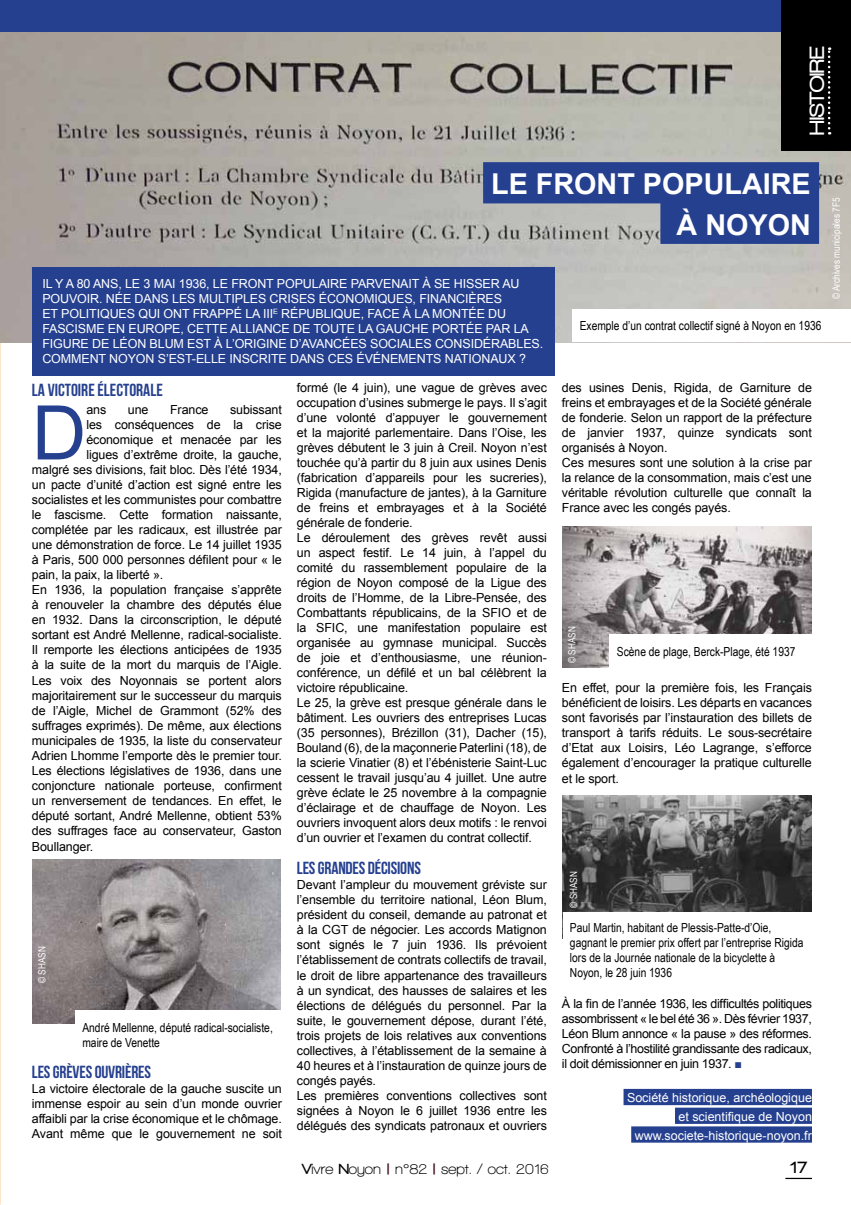
<style>
.page{position:relative;width:851px;height:1205px;background:#fff}
.page>*{position:absolute;margin:0;border:0;box-sizing:border-box;transform-origin:0 0}
.t1{font:75.38px "Arial";color:#25408f}
.t2{font:700 28.75px "Arial";color:#fff}
.t3{font:900 21.25px "Walkway";color:#fff}
.t4{font:17.5px "Bebas Neue";letter-spacing:-.01em;color:#25408f}
.t5{font:900 17.5px "Walkway";color:#000}
.t6{font:700 15px "Walkway";color:#000}
.t7{font:12.5px/15px "Arial";letter-spacing:-.01em;color:#000;text-align:justify}
.t8{font:12.5px/15px "Arial";letter-spacing:-.01em;color:#fff;text-align:right}
.t9{font:12.5px/15px "Arial Narrow";color:#000}
.t10{font:10px "Arial Narrow";color:#fff}
.s1{font-weight:700;color:#25408f}
.s2{font-weight:900}
.s3{font-weight:900;color:#491428}
</style>
<div class="page">
<svg style="left:785px;top:1178px;width:26px;height:1px"></svg>
<img style="left:0;top:32px;width:850px;height:310px">
<div style="left:0;top:0;width:850px;height:32px;background:#25408f"></div>
<div style="left:623px;top:1089px;width:188px;height:16px;background:#25408f"></div>
<div style="left:675px;top:1107px;width:136px;height:17px;background:#25408f"></div>
<div style="left:631px;top:1126px;width:180px;height:16px;background:#25408f"></div>
<div style="left:32px;top:267px;width:522px;height:109px;background:#25408f"></div>
<div style="left:572px;top:310px;width:278px;height:32px;background:#fff"></div>
<div style="left:483px;top:162px;width:336px;height:41px;background:#25408f"></div>
<div style="left:781px;top:0;width:69px;height:150px;background:#000"></div>
<svg style="left:827px;top:47px;width:3px;height:88px"></svg>
<img style="left:563px;top:795px;width:248px;height:117px">
<img style="left:33px;top:859px;width:247px;height:164px">
<div style="left:75px;top:1011px;width:208px;height:46px;background:#fff"></div>
<img style="left:562px;top:527px;width:249px;height:141px">
<div style="left:609px;top:634px;width:202px;height:34px;background:#fff"></div>
<div style="left:660px;top:203px;width:159px;height:41px;background:#25408f"></div>
<h3 class="t3" style="left:805px;top:135px;width:89px;rotate:-90deg">HISTOIRE</h3>
<h2 class="t2" style="left:491px;top:165px;width:269px">LE FRONT POPULAIRE</h2>
<h2 class="t2" style="left:676px;top:205px;width:72px">À NOYO</h2>
<h2 class="t2" style="left:790px;top:205px;width:22px">N</h2>
<p class="t8" style="left:42px;top:276px;width:502px;text-align:left">IL Y A 80 ANS, LE 3 MAI 1936, LE FRONT POPULAIRE PARVENAIT À SE HISSER AU POUVOIR. NÉE DANS LES MULTIPLES CRISES ÉCONOMIQUES, FINANCIÈRES<br>ET POLITIQUES QUI ONT FRAPPÉ LA III<sup>E</sup> RÉPUBLIQUE, FACE À LA MONTÉE DU FASCISME EN EUROPE, CETTE ALLIANCE DE TOUTE LA GAUCHE PORTÉE PAR LA FIGURE DE LÉON BLUM EST À L’ORIGINE D’AVANCÉES SOCIALES CONSIDÉRABLES.<br>COMMENT NOYON S’EST-ELLE INSCRITE DANS CES ÉVÉNEMENTS NATIONAUX ?</p>
<h3 class="t4" style="left:32px;top:380px;width:132px">LA VICTOIRE ÉLECTORALE</h3>
<h1 class="t1" style="left:32px;top:384px;width:56px">D</h1>
<p class="t7" style="left:86px;top:403px;width:21px">ans</p>
<p class="t7" style="left:128px;top:403px;width:22px">une</p>
<p class="t7" style="left:170px;top:403px;width:40px">France</p>
<p class="t7" style="left:230px;top:403px;width:53px">subissant</p>
<p class="t7" style="left:86px;top:418px;width:197px">les conséquences de la crise</p>
<p class="t7" style="left:86px;top:433px;width:197px">économique et menacée par les</p>
<p class="t7" style="left:86px;top:448px;width:197px">ligues d’extrême droite, la gauche,</p>
<p class="t7" style="left:32px;top:463px;width:251px">malgré ses divisions, fait bloc. Dès l’été 1934,</p>
<p class="t7" style="left:32px;top:478px;width:251px">un pacte d’unité d’action est signé entre les</p>
<p class="t7" style="left:32px;top:493px;width:251px">socialistes et les communistes pour combattre</p>
<p class="t7" style="left:32px;top:508px;width:251px">le fascisme. Cette formation naissante,</p>
<p class="t7" style="left:32px;top:523px;width:251px">complétée par les radicaux, est illustrée par</p>
<p class="t7" style="left:32px;top:538px;width:251px">une démonstration de force. Le 14 juillet 1935</p>
<p class="t7" style="left:32px;top:553px;width:251px">à Paris, 500 000 personnes défilent pour « le</p>
<p class="t7" style="left:32px;top:568px;width:133px">pain, la paix, la liberté ».</p>
<p class="t7" style="left:32px;top:583px;width:251px">En 1936, la population française s’apprête</p>
<p class="t7" style="left:32px;top:598px;width:251px">à renouveler la chambre des députés élue</p>
<p class="t7" style="left:32px;top:613px;width:251px">en 1932. Dans la circonscription, le député</p>
<p class="t7" style="left:32px;top:628px;width:251px">sortant est André Mellenne, radical-socialiste.</p>
<p class="t7" style="left:32px;top:643px;width:251px">Il remporte les élections anticipées de 1935</p>
<p class="t7" style="left:32px;top:658px;width:251px">à la suite de la mort du marquis de l’Aigle.</p>
<p class="t7" style="left:32px;top:673px;width:251px">Les voix des Noyonnais se portent alors</p>
<p class="t7" style="left:32px;top:688px;width:251px">majoritairement sur le successeur du marquis</p>
<p class="t7" style="left:32px;top:703px;width:251px">de l’Aigle, Michel de Grammont (52% des</p>
<p class="t7" style="left:32px;top:718px;width:251px">suffrages exprimés). De même, aux élections</p>
<p class="t7" style="left:32px;top:733px;width:251px">municipales de 1935, la liste du conservateur</p>
<p class="t7" style="left:32px;top:748px;width:251px">Adrien Lhomme l’emporte dès le premier tour.</p>
<p class="t7" style="left:32px;top:763px;width:251px">Les élections législatives de 1936, dans une</p>
<p class="t7" style="left:32px;top:778px;width:251px">conjoncture nationale porteuse, confirment</p>
<p class="t7" style="left:32px;top:793px;width:251px">un renversement de tendances. En effet, le</p>
<p class="t7" style="left:32px;top:808px;width:251px">député sortant, André Mellenne, obtient 53%</p>
<p class="t7" style="left:32px;top:823px;width:251px">des suffrages face au conservateur, Gaston</p>
<p class="t7" style="left:32px;top:839px;width:63px">Boullanger.</p>
<p class="t10" style="left:35px;top:983px;width:38px;rotate:-90deg">© SHASN</p>
<p class="t9" style="left:82px;top:1020px;width:192px">André Mellenne, député radical-socialiste, maire de Venette</p>
<h3 class="t4" style="left:32px;top:1062px;width:121px">LES GRÈVES OUVRIÈRES</h3>
<p class="t7" style="left:32px;top:1081px;width:251px">La victoire électorale de la gauche suscite un immense espoir au sein d’un monde ouvrier affaibli par la crise économique et le chômage.<br>Avant même que le gouvernement ne soit</p>
<p class="t7" style="left:297px;top:380px;width:251px;text-align:left">formé (le 4 juin), une vague de grèves avec occupation d’usines submerge le pays. Il s’agit d’une volonté d’appuyer le gouvernement et la majorité parlementaire. Dans l’Oise, les grèves débutent le 3 juin à Creil. Noyon n’est touchée qu’à partir du 8 juin aux usines Denis (fabrication d’appareils pour les sucreries), Rigida (manufacture de jantes), à la Garniture de freins et embrayages et à la Société générale de fonderie.<br>Le déroulement des grèves revêt aussi un aspect festif. Le 14 juin, à l’appel du comité du rassemblement populaire de la région de Noyon composé de la Ligue des droits de l’Homme, de la Libre-Pensée, des Combattants républicains, de la SFIO et de la SFIC, une manifestation populaire est organisée au gymnase municipal. Succès de joie et d’enthousiasme, une réunion&shy;conférence, un défilé et un bal célèbrent la victoire républicaine.<br>Le 25, la grève est presque générale dans le bâtiment. Les ouvriers des entreprises Lucas (35 personnes), Brézillon (31), Dacher (15), Bouland (6), de la maçonnerie Paterlini (18), de la scierie Vinatier (8) et l’ébénisterie Saint-Luc cessent le travail jusqu’au 4 juillet. Une autre grève éclate le 25 novembre à la compagnie d’éclairage et de chauffage de Noyon. Les ouvriers invoquent alors deux motifs : le renvoi d’un ouvrier et l’examen du contrat collectif.</p>
<h3 class="t4" style="left:297px;top:859px;width:125px">LES GRANDES DÉCISIONS</h3>
<p class="t7" style="left:297px;top:878px;width:251px;text-align:left">Devant l’ampleur du mouvement gréviste sur l’ensemble du territoire national, Léon Blum, président du conseil, demande au patronat et à la CGT de négocier. Les accords Matignon sont signés le 7 juin 1936. Ils prévoient l’établissement de contrats collectifs de travail, le droit de libre appartenance des travailleurs à un syndicat, des hausses de salaires et les élections de délégués du personnel. Par la suite, le gouvernement dépose, durant l’été, trois projets de lois relatives aux conventions collectives, à l’établissement de la semaine à 40 heures et à l’instauration de quinze jours de congés payés.<br>Les premières conventions collectives sont signées à Noyon le 6 juillet 1936 entre les délégués des syndicats patronaux et ouvriers</p>
<p class="t9" style="left:579px;top:318px;width:243px">Exemple d’un contrat collectif signé à Noyon en 1936</p>
<p class="t7" style="left:562px;top:380px;width:251px;text-align:left">des usines Denis, Rigida, de Garniture de freins et embrayages et de la Société générale de fonderie. Selon un rapport de la préfecture de janvier 1937, quinze syndicats sont organisés à Noyon.<br>Ces mesures sont une solution à la crise par la relance de la consommation, mais c’est une véritable révolution culturelle que connaît la France avec les congés payés.</p>
<p class="t10" style="left:564px;top:663px;width:38px;rotate:-90deg">© SHASN</p>
<p class="t9" style="left:617px;top:643px;width:180px">Scène de plage, Berck-Plage, été 1937</p>
<p class="t7" style="left:562px;top:680px;width:251px">En effet, pour la première fois, les Français bénéficient de loisirs. Les départs en vacances sont favorisés par l’instauration des billets de transport à tarifs réduits. Le sous-secrétaire d’Etat aux Loisirs, Léo Lagrange, s’efforce également d’encourager la pratique culturelle</p>
<p class="t7" style="left:562px;top:771px;width:58px">et le sport.</p>
<p class="t10" style="left:566px;top:908px;width:38px;rotate:-90deg">© SHASN</p>
<p class="t9" style="left:570px;top:919px;width:235px">Paul Martin, habitant de Plessis-Patte-d’Oie, gagnant le premier prix offert par l’entreprise Rigida lors de la Journée nationale de la bicyclette à Noyon, le 28 juin 1936</p>
<p class="t7" style="left:562px;top:996px;width:251px">À la fin de l’année 1936, les difficultés politiques assombrissent « le bel été 36 ». Dès février 1937, Léon Blum annonce « la pause » des réformes.<br>Confronté à l’hostilité grandissante des radicaux, il doit démissionner en juin 1937. <span class="s1">■</span></p>
<p class="t8" style="left:627px;top:1088px;width:186px;line-height:18.8px">Société historique, archéologique et scientifique de Noyon www.societe-historique-noyon.fr</p>
<p class="t6" style="left:302px;top:1161px;width:248px"><span class="s2">V</span>ivre <span class="s2">N</span>oyon <span class="s3">|</span> n°82 <span class="s3">|</span> sept. / oct. 2016</p>
<h3 class="t5" style="left:789px;top:1158px;width:19px">17</h3>
<p class="t10" style="left:828px;top:299px;width:103px;rotate:-90deg">© Archives municipales 7F5</p>
</div>
